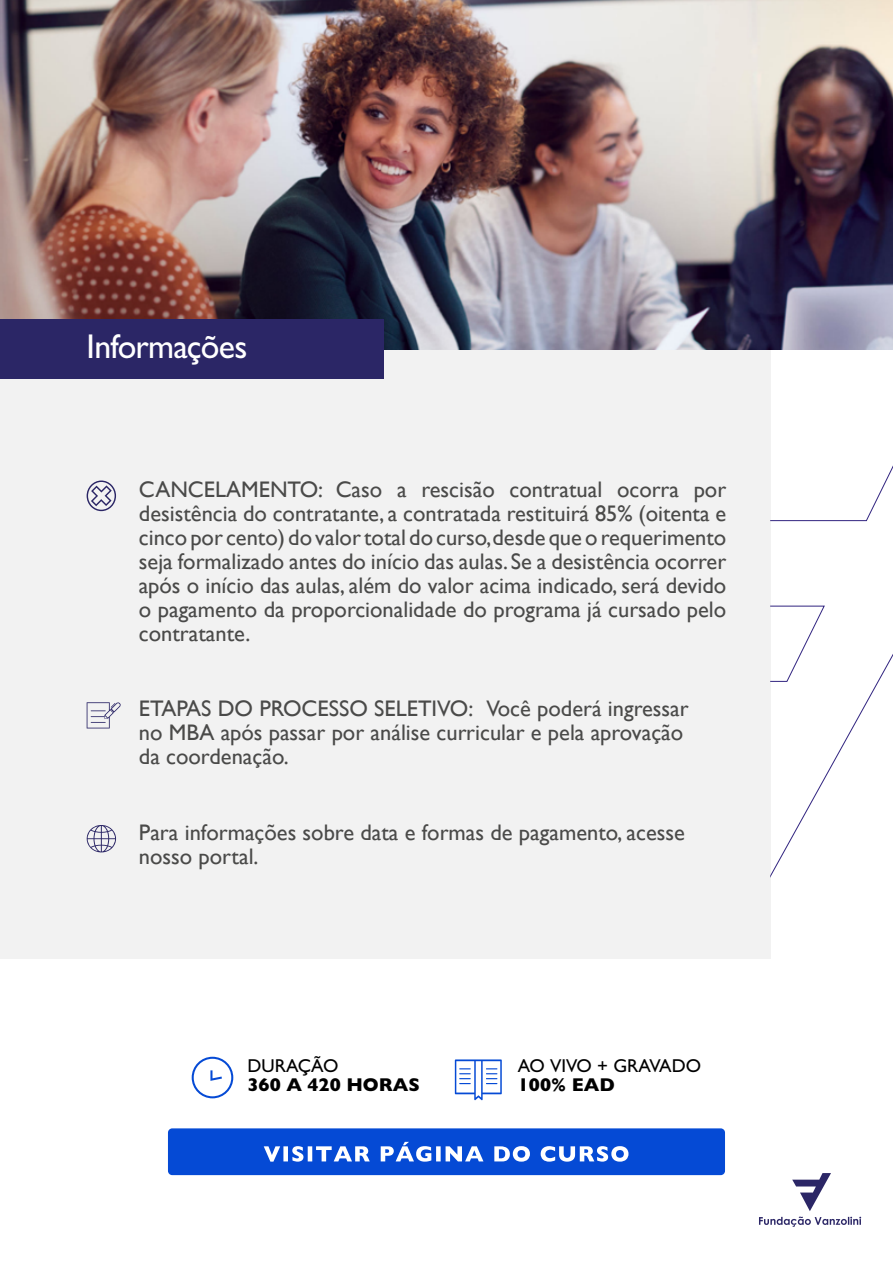
<style>
.page{position:relative;width:893px;height:1263px;background:#fff}
.page>*{position:absolute;margin:0;border:0;box-sizing:border-box;transform-origin:0 0}
.t1{font:500 34.5px "Gill Sans";letter-spacing:-.02em;color:#fff}
.t2{font:22.5px/24px "Gill Sans";color:#4a4a49}
.t3{font:500 18.75px "Gill Sans";color:#000}
.t4{font:800 18.75px "Gill Sans";color:#000}
</style>
<div class="page">
<svg style="left:771px;top:465px;width:122px;height:411px"></svg>
<div style="left:0;top:257px;width:771px;height:702px;background:#f2f2f2"></div>
<img style="left:0;top:0;width:893px;height:349px">
<div style="left:0;top:320px;width:383px;height:59px;background:#2b2666"></div>
<svg style="left:87px;top:480px;width:29px;height:31px"></svg>
<svg style="left:87px;top:702px;width:34px;height:26px"></svg>
<svg style="left:455px;top:1059px;width:47px;height:41px"></svg>
<svg style="left:192px;top:1057px;width:41px;height:41px"></svg>
<div style="left:168px;top:1128px;width:557px;height:47px;background:#054ad5;border-radius:4px"></div>
<svg style="left:264px;top:1142px;width:364px;height:20px"></svg>
<svg style="left:86px;top:825px;width:30px;height:28px"></svg>
<svg style="left:759px;top:1173px;width:102px;height:54px"></svg>
<h1 class="t1" style="left:87px;top:326px;width:162px">Informações</h1>
<p class="t2" style="left:139px;top:478px;width:589px;text-align:justify">CANCELAMENTO: Caso a rescisão contratual ocorra por desistência do contratante, a contratada restituirá 85% (oitenta e cinco por cento) do valor total do curso,desde que o requerimento seja formalizado antes do início das aulas. Se a desistência ocorrer após o início das aulas, além do valor acima indicado, será devido o pagamento da proporcionalidade do programa já cursado pelo contratante.</p>
<p class="t2" style="left:139px;top:697px;width:551px">ETAPAS DO PROCESSO SELETIVO: Você poderá ingressar no MBA após passar por análise curricular e pela aprovação da coordenação.</p>
<p class="t2" style="left:139px;top:820px;width:547px">Para informações sobre data e formas de pagamento, acesse nosso portal.</p>
<p class="t3" style="left:247px;top:1055px;width:92px">DURAÇÃO</p>
<p class="t4" style="left:247px;top:1074px;width:174px">360 A 420 HORAS</p>
<p class="t3" style="left:518px;top:1055px;width:185px">AO VIVO + GRAVADO</p>
<p class="t4" style="left:518px;top:1074px;width:98px">100% EAD</p>
</div>
